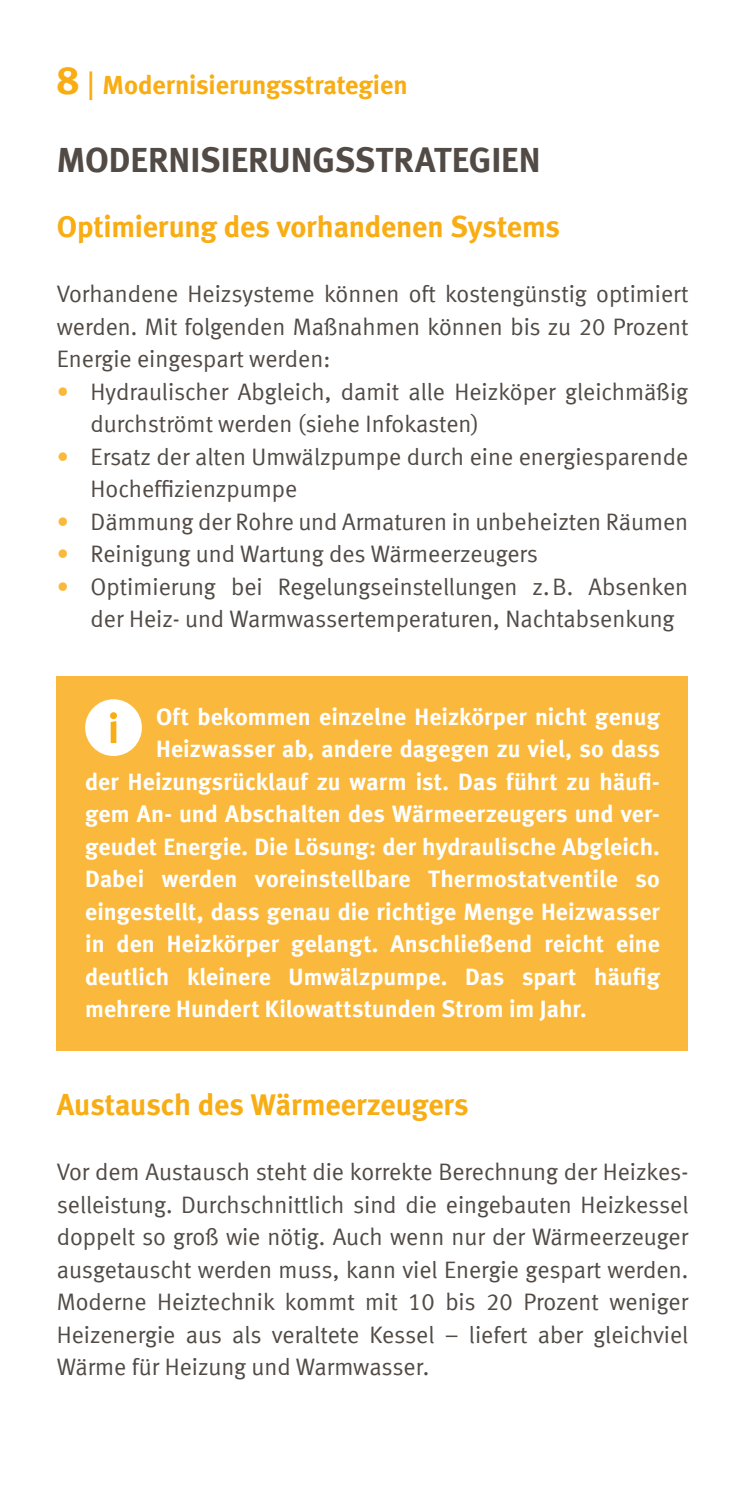
<style>
.page{position:relative;width:745px;height:1489px;background:#fff}
.page>*{position:absolute;margin:0;border:0;box-sizing:border-box;transform-origin:0 0}
.t1{font:700 35px "VZ Meta LF";color:#514a45}
.t2{font:700 30px "VZ Meta LF";letter-spacing:-.005em;color:#f8ad14}
.t3{font:700 26.25px "VZ Meta LF";color:#f8ad14}
.t4{font:23.75px/32.5px "VZ Meta LF";color:#514a45}
.t5{font:700 23.75px "VZ Meta LF";letter-spacing:.005em;color:#fff}
.s1{font-size:40px}
.s2{font-size:30px}
.s3{color:#fab93c}
</style>
<div class="page">
<div style="left:57px;top:675px;width:630px;height:375px;background:#fab93c"></div>
<div style="left:85px;top:699px;width:57px;height:57px;background:#fff;border-radius:50%"></div>
<svg style="left:110px;top:712px;width:7px;height:31px"></svg>
<p class="t3" style="left:57px;top:69px;width:352px"><span class="s1">8</span> <span class="s2">|</span> Modernisierungsstrategien</p>
<h1 class="t1" style="left:57px;top:139px;width:485px">MODERNISIERUNGSSTRATEGIEN</h1>
<p class="t2" style="left:57px;top:209px;width:504px">Optimierung des vorhandenen Systems</p>
<p class="t4" style="left:57px;top:277px;width:632px;text-align:justify">Vorhandene Heizsysteme können oft kostengünstig optimiert werden. Mit folgenden Maßnahmen können bis zu 20 Prozent Energie eingespart werden:</p>
<p class="t4" style="left:91px;top:375px;width:598px;text-indent:-34px"><span class="s3">•</span> Hydraulischer Abgleich, damit alle Heizköper gleichmäßig durchströmt werden (siehe Infokasten)</p>
<p class="t4" style="left:91px;top:440px;width:598px;text-indent:-34px"><span class="s3">•</span> Ersatz der alten Umwälzpumpe durch eine energiesparende<br>Hocheffizienzpumpe</p>
<p class="t4" style="left:57px;top:505px;width:632px"><span class="s3">•</span> Dämmung der Rohre und Armaturen in unbeheizten Räumen</p>
<p class="t4" style="left:57px;top:537px;width:482px"><span class="s3">•</span> Reinigung und Wartung des Wärmeerzeugers</p>
<p class="t4" style="left:91px;top:570px;width:598px;text-indent:-34px"><span class="s3">•</span> Optimierung bei Regelungseinstellungen z.B. Absenken der Heiz- und Warmwassertemperaturen, Nachtabsenkung</p>
<p class="t5" style="left:156px;top:702px;width:505px">Oft bekommen einzelne Heizkörper nicht genug</p>
<p class="t5" style="left:156px;top:735px;width:505px">Heizwasser ab, andere dagegen zu viel, so dass</p>
<p class="t5" style="left:85px;top:767px;width:576px">der Heizungsrücklauf zu warm ist. Das führt zu häufi-</p>
<p class="t5" style="left:85px;top:800px;width:574px">gem An- und Abschalten des Wärmeerzeugers und ver-</p>
<p class="t5" style="left:85px;top:832px;width:576px">geudet Energie. Die Lösung: der hydraulische Abgleich.</p>
<p class="t5" style="left:85px;top:864px;width:576px">Dabei werden voreinstellbare Thermostatventile so</p>
<p class="t5" style="left:85px;top:897px;width:576px">eingestellt, dass genau die richtige Menge Heizwasser</p>
<p class="t5" style="left:85px;top:929px;width:576px">in den Heizkörper gelangt. Anschließend reicht eine</p>
<p class="t5" style="left:85px;top:962px;width:576px">deutlich kleinere Umwälzpumpe. Das spart häufig</p>
<p class="t5" style="left:85px;top:994px;width:502px">mehrere Hundert Kilowattstunden Strom im Jahr.</p>
<p class="t2" style="left:57px;top:1086px;width:413px">Austausch des Wärmeerzeugers</p>
<p class="t4" style="left:57px;top:1155px;width:632px;text-align:justify">Vor dem Austausch steht die korrekte Berechnung der Heizkes&shy;selleistung. Durchschnittlich sind die eingebauten Heizkessel doppelt so groß wie nötig. Auch wenn nur der Wärmeerzeuger ausgetauscht werden muss, kann viel Energie gespart werden.<br>Moderne Heiztechnik kommt mit 10 bis 20 Prozent weniger Heizenergie aus als veraltete Kessel – liefert aber gleichviel Wärme für Heizung und Warmwasser.</p>
</div>
